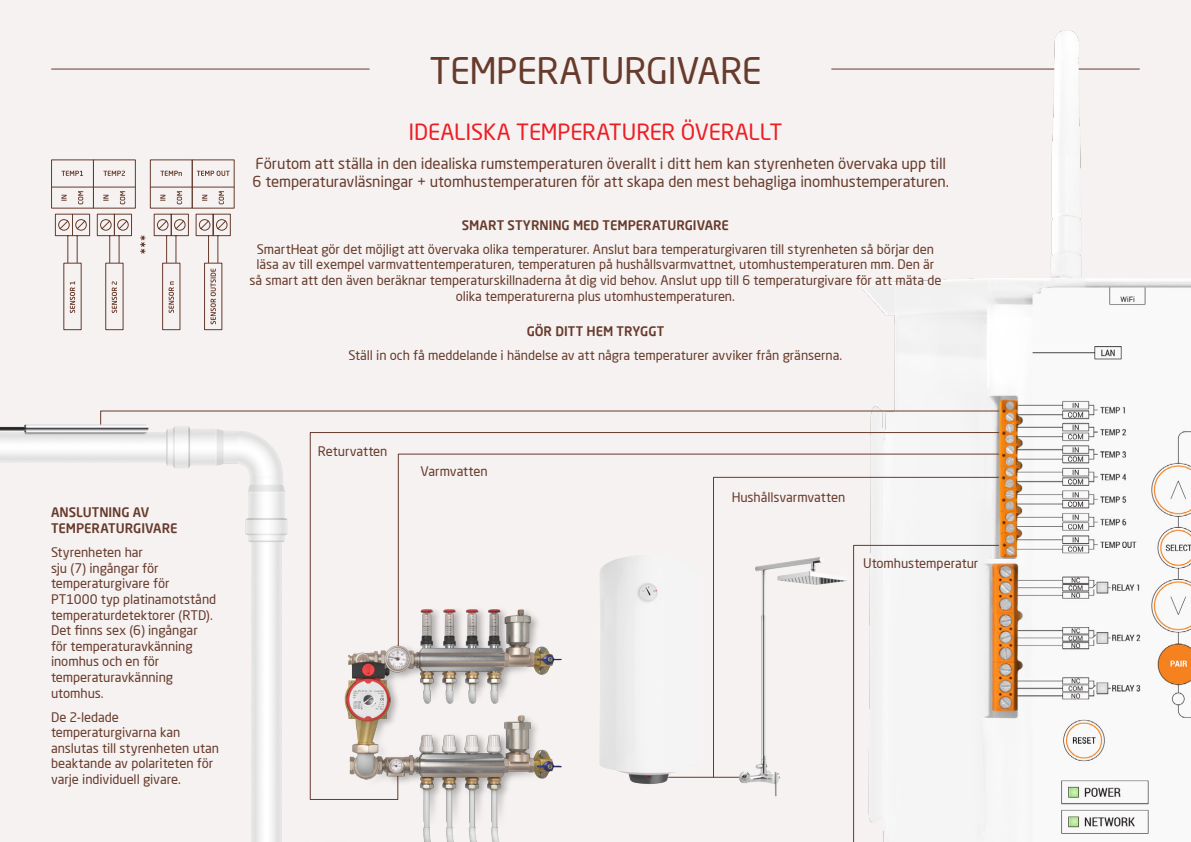
<style>
.page{position:relative;width:1191px;height:842px;background:#f6f2f1}
.page>*{position:absolute;margin:0;border:0;box-sizing:border-box;transform-origin:0 0}
.t1{font:36px "Neo Sans Pro";letter-spacing:-.015em;color:#673b2c}
.t2{font:22px "Neo Sans Pro";letter-spacing:-.01em;color:#ed1d24}
.t3{font:15px/18px "Neo Sans Pro";letter-spacing:-.005em;color:#673b2c}
.t4{font:13px/15.6px "Neo Sans Pro";letter-spacing:-.005em;color:#673b2c}
.t5{font:500 13px/15.6px "Neo Sans Pro";letter-spacing:-.005em;color:#673b2c}
</style>
<div class="page">
<img style="left:831px;top:30px;width:360px;height:804px">
<hr style="left:52px;top:69px;width:317px;height:1px;background:#673b2c">
<svg style="left:852px;top:800px;width:147px;height:42px"></svg>
<svg style="left:309px;top:432px;width:690px;height:368px"></svg>
<svg style="left:299px;top:410px;width:700px;height:19px"></svg>
<hr style="left:663px;top:777px;width:81px;height:1px;background:#673b2c">
<img style="left:736px;top:535px;width:116px;height:273px">
<img style="left:593px;top:528px;width:111px;height:272px">
<img style="left:309px;top:586px;width:264px;height:256px">
<div style="left:51px;top:159px;width:43px;height:50px;border:1px solid #673b2c"></div>
<svg style="left:62px;top:171px;width:21px;height:5px"></svg>
<div style="left:93px;top:159px;width:43px;height:50px;border:1px solid #673b2c"></div>
<svg style="left:103px;top:171px;width:22px;height:5px"></svg>
<div style="left:150px;top:159px;width:43px;height:50px;border:1px solid #673b2c"></div>
<svg style="left:160px;top:171px;width:22px;height:5px"></svg>
<svg style="left:197px;top:171px;width:33px;height:5px"></svg>
<svg style="left:51px;top:186px;width:184px;height:145px"></svg>
<img style="left:0;top:410px;width:299px;height:432px">
<h1 class="t1" style="left:429px;top:48px;width:334px">TEMPERATURGIVARE</h1>
<h2 class="t2" style="left:408px;top:119px;width:375px">IDEALISKA TEMPERATURER ÖVERALLT</h2>
<p class="t3" style="left:253px;top:154px;width:698px">Förutom att ställa in den idealiska rumstemperaturen överallt i ditt hem kan styrenheten övervaka upp till<br>6 temperaturavläsningar + utomhustemperaturen för att skapa den mest behagliga inomhustemperaturen.</p>
<p class="t5" style="left:462px;top:217px;width:269px">SMART STYRNING MED TEMPERATURGIVARE</p>
<p class="t4" style="left:249px;top:241px;width:693px;text-align:center">SmartHeat gör det möjligt att övervaka olika temperaturer. Anslut bara temperaturgivaren till styrenheten så börjar den läsa av till exempel varmvattentemperaturen, temperaturen på hushållsvarmvattnet, utomhustemperaturen mm. Den är så smart att den även beräknar temperaturskillnaderna åt dig vid behov. Anslut upp till 6 temperaturgivare för att mäta de olika temperaturerna plus utomhustemperaturen.</p>
<p class="t5" style="left:526px;top:323px;width:139px">GÖR DITT HEM TRYGGT</p>
<p class="t4" style="left:348px;top:347px;width:495px">Ställ in och få meddelande i händelse av att några temperaturer avviker från gränserna.</p>
<p class="t5" style="left:51px;top:504px;width:128px">ANSLUTNING AV<br>TEMPERATURGIVARE</p>
<p class="t4" style="left:51px;top:544px;width:167px">Styrenheten har<br>sju (7) ingångar för temperaturgivare för<br>PT1000 typ platinamotstånd temperaturdetektorer (RTD).<br>Det finns sex (6) ingångar för temperaturavkänning inomhus och en för temperaturavkänning utomhus.</p>
<p class="t4" style="left:51px;top:709px;width:169px">De 2-ledade temperaturgivarna kan anslutas till styrenheten utan beaktande av polariteten för varje individuell givare.</p>
<p class="t4" style="left:318px;top:443px;width:71px">Returvatten</p>
<p class="t4" style="left:420px;top:463px;width:69px">Varmvatten</p>
<p class="t4" style="left:731px;top:489px;width:115px">Hushållsvarmvatten</p>
<p class="t4" style="left:863px;top:556px;width:117px">Utomhustemperatur</p>
</div>
